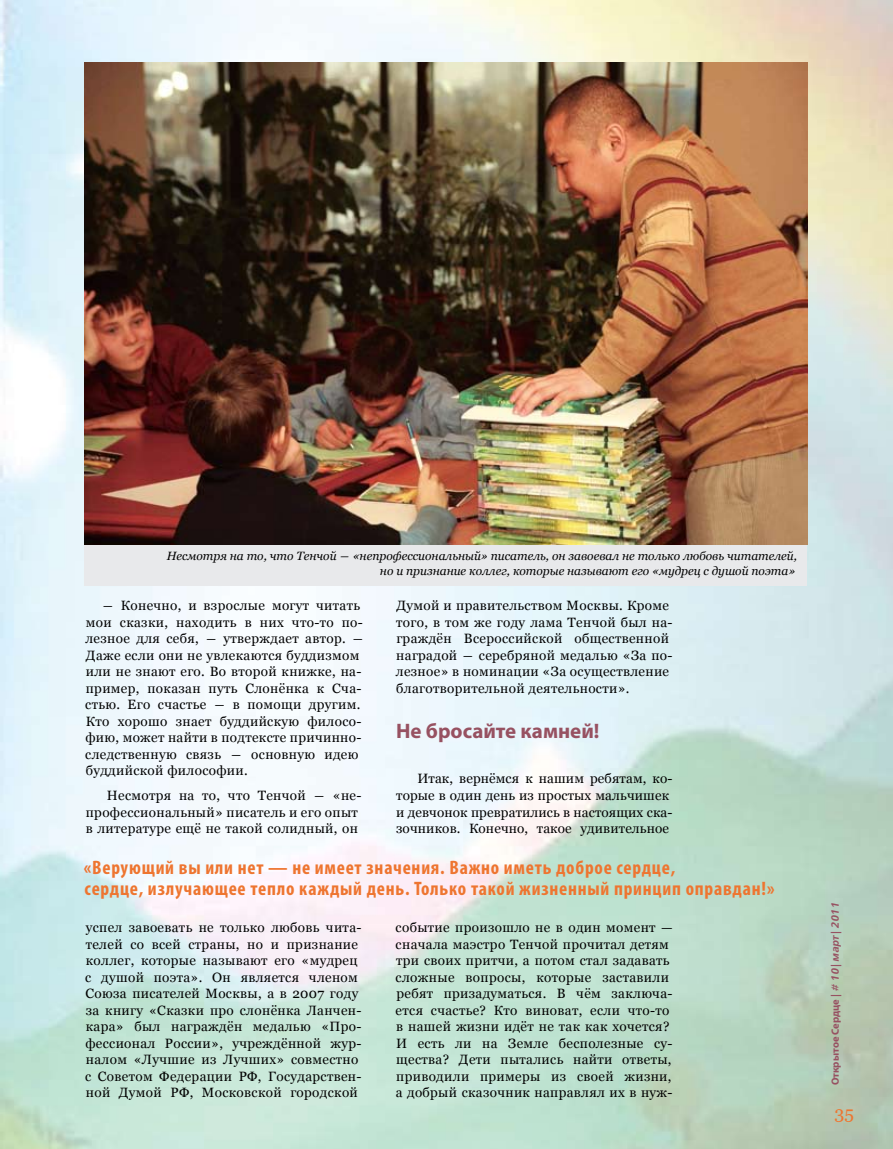
<style>
.page{position:relative;width:893px;height:1149px;background:#fff}
.page>*{position:absolute;margin:0;border:0;box-sizing:border-box;transform-origin:0 0}
.t1{font:700 21px "Myriad Pro";color:#975161}
.t2{font:700 condensed 19.5px/21px "Myriad Pro";letter-spacing:.04em;color:#ee7530}
.t3{font:18px "Georgia";color:#ee7530}
.t4{font:13.5px/16.5px "Georgia";letter-spacing:.025em;color:#000}
.t5{font:italic 12px/15px "Georgia";color:#000;text-align:right}
.t6{font:700 10.5px "Myriad Pro";letter-spacing:-.005em;color:#975161}
.s1{font-family:"Free Set Demibold C";font-weight:400;font-style:italic}
</style>
<div class="page">
<img style="left:0;top:0;width:893px;height:1148px">
<div style="left:84px;top:541px;width:723px;height:44px;background:#e8e9eb"></div>
<img style="left:84px;top:62px;width:723px;height:482px">
<p class="t5" style="left:167px;top:548px;width:632px">Несмотря на то, что Тенчой ― «непрофессиональный» писатель, он завоевал не только любовь читателей, но и признание коллег, которые называют его «мудрец с душой поэта»</p>
<p class="t4" style="left:85px;top:597px;width:280px;text-indent:17px">― Конечно, и взрослые могут читать мои сказки, находить в них что-то по&shy;лезное для себя, ― утверждает автор. ― Даже если они не увлекаются буддизмом или не знают его. Во второй книжке, на&shy;пример, показан путь Слонёнка к Сча&shy;стью. Его счастье ― в помощи другим.<br>Кто хорошо знает буддийскую филосо&shy;фию, может найти в подтексте причинно&shy;следственную связь ― основную идею буддийской философии.</p>
<p class="t4" style="left:86px;top:787px;width:277px;text-indent:21px">Несмотря на то, что Тенчой ― «не&shy;профессиональный» писатель и его опыт в литературе ещё не такой солидный, он</p>
<p class="t4" style="left:396px;top:597px;width:278px">Думой и правительством Москвы. Кроме того, в том же году лама Тенчой был на&shy;граждён Всероссийской общественной наградой ― серебряной медалью «За по&shy;лезное» в номинации «За осуществление благотворительной деятельности».</p>
<h1 class="t1" style="left:396px;top:717px;width:205px">Не бросайте камней!</h1>
<p class="t4" style="left:396px;top:770px;width:278px;text-indent:21px">Итак, вернёмся к нашим ребятам, ко&shy;торые в один день из простых мальчишек и девчонок превратились в настоящих ска&shy;зочников. Конечно, такое удивительное</p>
<h2 class="t2" style="left:84px;top:856px;width:692px">«Верующий вы или нет — не имеет значения. Важно иметь доброе сердце,<br>сердце, излучающее тепло каждый день. Только такой жизненный принцип оправдан!»</h2>
<p class="t4" style="left:85px;top:919px;width:278px">успел завоевать не только любовь чита&shy;телей со всей страны, но и признание коллег, которые называют его «мудрец с душой поэта». Он является членом Союза писателей Москвы, а в 2007 году за книгу «Сказки про слонёнка Ланчен&shy;кара» был награждён медалью «Про&shy;фессионал России», учреждённой жур&shy;налом «Лучшие из Лучших» совместно с Советом Федерации РФ, Государствен&shy;ной Думой РФ, Московской городской</p>
<p class="t4" style="left:396px;top:918px;width:278px">событие произошло не в один момент — сначала маэстро Тенчой прочитал детям три своих притчи, а потом стал задавать сложные вопросы, которые заставили ребят призадуматься. В чём заключа&shy;ется счастье? Кто виноват, если что-то в нашей жизни идёт не так как хочется?<br>И есть ли на Земле бесполезные су&shy;щества? Дети пытались найти ответы, приводили примеры из своей жизни, а добрый сказочник направлял их в нуж-</p>
<p class="t6" style="left:828px;top:1085px;width:184px;rotate:-90deg">Открытое Сердце | <span class="s1"># 10</span> | <span class="s1">март</span> | <span class="s1">2011</span></p>
<h3 class="t3" style="left:834px;top:1102px;width:21px">35</h3>
</div>
